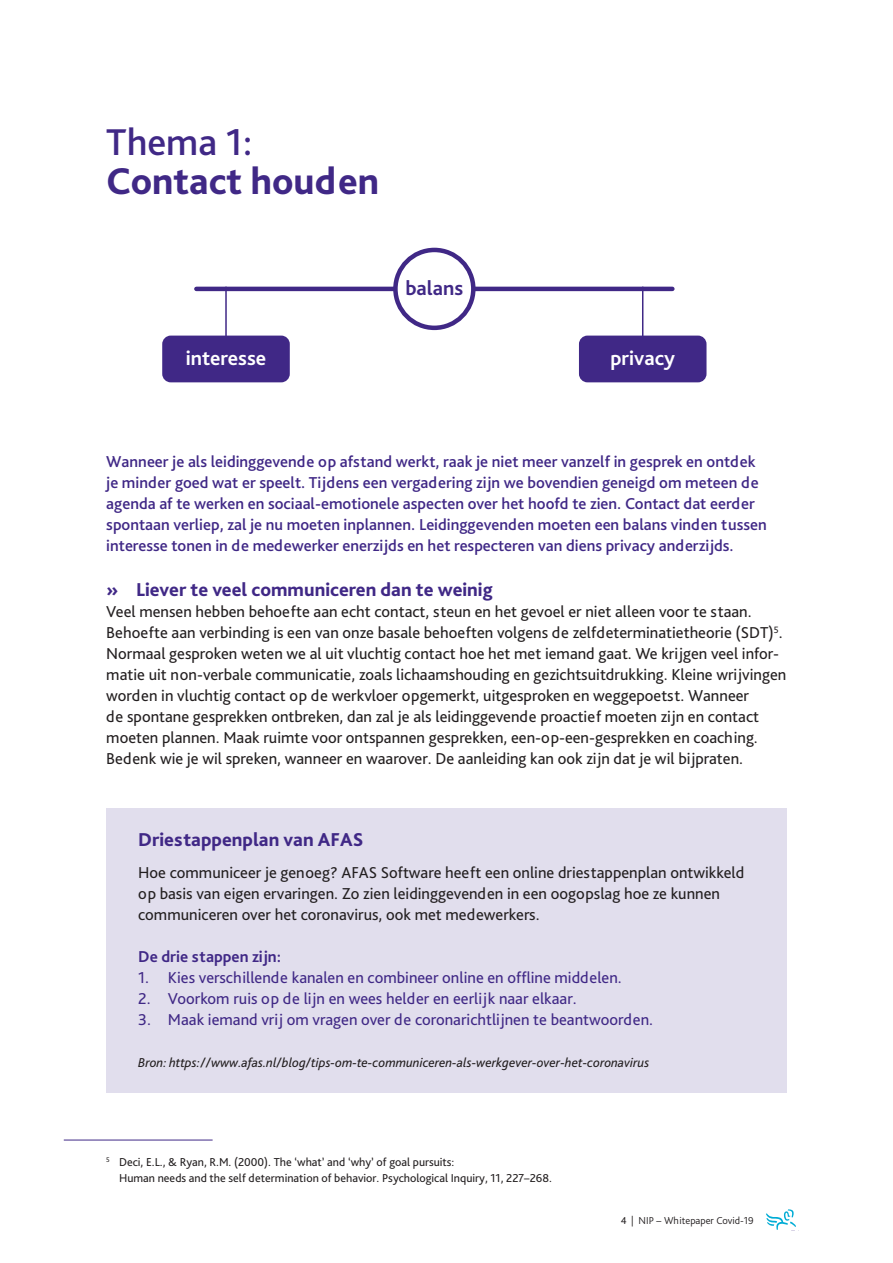
<style>
.page{position:relative;width:893px;height:1263px;background:#fff}
.page>*{position:absolute;margin:0;border:0;box-sizing:border-box;transform-origin:0 0}
.KOP{font:800 39px "Bliss Pro";color:#402886}
.KOP-2{font:500 39px "Bliss Pro";color:#402886}
.broodtekst{font:700 21px "Bliss Pro";color:#fff}
.broodtekst-2{font:700 21px "Bliss Pro";color:#402886}
.KOPJE_KLEIN{font:800 19.5px "Bliss Pro";color:#402886}
.broodtekst-3{font:16.5px/21px "Bliss Pro";color:#231f20}
.inleiding{font:500 16.5px/21px "Bliss Pro";color:#402886}
.broodtekst-4{font:16.5px "Bliss Pro";color:#402886}
.broodtekst-5{font:700 16.5px "Bliss Pro";color:#402886}
.broodtekst-6{font:italic 13.5px "Bliss Pro";color:#231f20}
.broodtekst-7{font:12px "Bliss Pro";color:#231f20}
.t1{font:300 10.5px "Bliss Pro";color:#231f20}
.s1{font-weight:400}
</style>
<div class="page">
<svg style="left:766px;top:1209px;width:30px;height:21px"></svg>
<hr style="left:64px;top:1140px;width:149px;height:1px;background:#402886">
<div style="left:106px;top:808px;width:681px;height:285px;background:#e1deed"></div>
<div style="left:162px;top:336px;width:128px;height:46px;background:#402886;border-radius:9px"></div>
<hr style="left:225px;top:287px;width:2px;height:57px;background:#402886">
<div style="left:579px;top:336px;width:127px;height:46px;background:#402886;border-radius:9px"></div>
<hr style="left:642px;top:287px;width:1px;height:57px;background:#402886">
<hr style="left:196px;top:287px;width:476px;height:4px;background:#402886">
<div style="left:395px;top:250px;width:78px;height:78px;background:#fff;border-radius:50%"></div>
<div style="left:393px;top:248px;width:83px;height:82px;border:4px solid #402886;border-radius:50%"></div>
<p class="KOP-2" style="left:106px;top:118px;width:148px">Thema 1:</p>
<p class="KOP" style="left:106px;top:157px;width:274px">Contact houden</p>
<p class="broodtekst-2" style="left:405px;top:275px;width:59px">balans</p>
<p class="broodtekst" style="left:186px;top:345px;width:82px">interesse</p>
<p class="broodtekst" style="left:610px;top:345px;width:66px">privacy</p>
<p class="inleiding" style="left:106px;top:451px;width:662px">Wanneer je als leidinggevende op afstand werkt, raak je niet meer vanzelf in gesprek en ontdek je minder goed wat er speelt. Tijdens een vergadering zijn we bovendien geneigd om meteen de agenda af te werken en sociaal-emotionele aspecten over het hoofd te zien. Contact dat eerder spontaan verliep, zal je nu moeten inplannen. Leidinggevenden moeten een balans vinden tussen interesse tonen in de medewerker enerzijds en het respecteren van diens privacy anderzijds.</p>
<p class="KOPJE_KLEIN" style="left:106px;top:578px;width:388px">» Liever te veel communiceren dan te weinig</p>
<p class="broodtekst-3" style="left:106px;top:601px;width:681px">Veel mensen hebben behoefte aan echt contact, steun en het gevoel er niet alleen voor te staan.<br>Behoefte aan verbinding is een van onze basale behoeften volgens de zelfdeterminatietheorie (SDT)<sup>5</sup>.<br>Normaal gesproken weten we al uit vluchtig contact hoe het met iemand gaat. We krijgen veel infor&shy;matie uit non-verbale communicatie, zoals lichaamshouding en gezichtsuitdrukking. Kleine wrijvingen worden in vluchtig contact op de werkvloer opgemerkt, uitgesproken en weggepoetst. Wanneer<br>de spontane gesprekken ontbreken, dan zal je als leidinggevende proactief moeten zijn en contact moeten plannen. Maak ruimte voor ontspannen gesprekken, een-op-een-gesprekken en coaching.<br>Bedenk wie je wil spreken, wanneer en waarover. De aanleiding kan ook zijn dat je wil bijpraten.</p>
<p class="KOPJE_KLEIN" style="left:138px;top:828px;width:227px">Driestappenplan van AFAS</p>
<p class="broodtekst-3" style="left:138px;top:861px;width:608px">Hoe communiceer je genoeg? AFAS Software heeft een online driestappenplan ontwikkeld op basis van eigen ervaringen. Zo zien leidinggevenden in een oogopslag hoe ze kunnen communiceren over het coronavirus, ook met medewerkers.</p>
<p class="broodtekst-5" style="left:138px;top:946px;width:144px">De drie stappen zijn:</p>
<p class="broodtekst-4" style="left:138px;top:967px;width:485px">1. Kies verschillende kanalen en combineer online en offline middelen.</p>
<p class="broodtekst-4" style="left:138px;top:988px;width:440px">2. Voorkom ruis op de lijn en wees helder en eerlijk naar elkaar.</p>
<p class="broodtekst-4" style="left:138px;top:1009px;width:516px">3. Maak iemand vrij om vragen over de coronarichtlijnen te beantwoorden.</p>
<p class="broodtekst-6" style="left:138px;top:1054px;width:512px">Bron: https://www.afas.nl/blog/tips-om-te-communiceren-als-werkgever-over-het-coronavirus</p>
<p class="broodtekst-7" style="left:106px;top:1154px;width:350px"><sup>5</sup> Deci, E.L., &amp; Ryan, R.M. (2000). The ‘what’ and ‘why’ of goal pursuits:</p>
<p class="broodtekst-7" style="left:119px;top:1171px;width:434px">Human needs and the self determination of behavior. Psychological Inquiry, 11, 227–268.</p>
<p class="t1" style="left:621px;top:1213px;width:135px"><span class="s1">4</span> | NIP − Whitepaper Covid-19</p>
</div>
